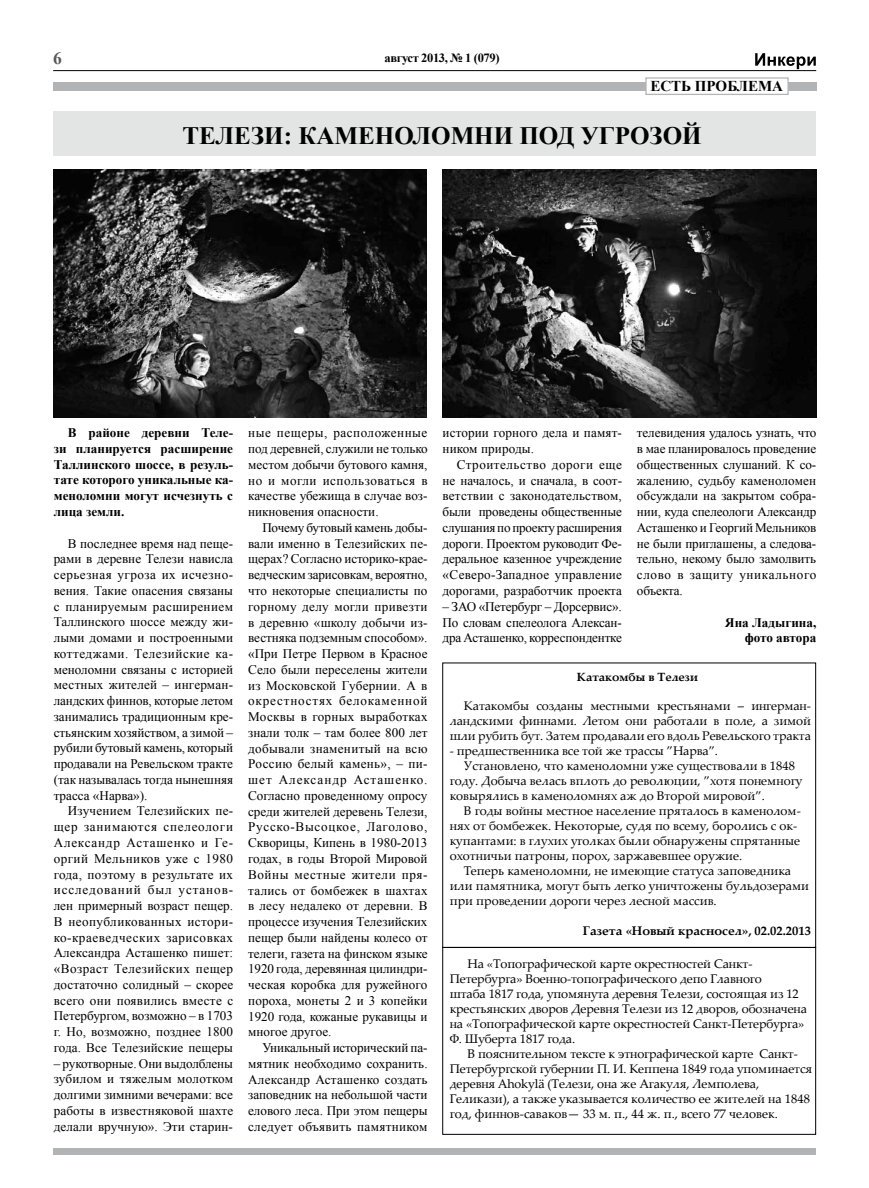
<style>
.page{position:relative;width:869px;height:1188px;background:#fff}
.page>*{position:absolute;margin:0;border:0;box-sizing:border-box;transform-origin:0 0}
.t1{font:700 25px "Times New Roman";color:#000}
.t2{font:700 17.5px "Times New Roman";color:#58585a}
.t3{font:700 15px "Times New Roman";color:#000}
.t4{font:13.12px/15.8px "Times New Roman";color:#000;text-align:justify}
.t5{font:700 13.12px/15.8px "Times New Roman";color:#000;text-align:justify}
.t6{font:12.5px/15px "Palatino Linotype";letter-spacing:-.01em;color:#000}
.t7{font:700 12.5px "Palatino Linotype";color:#000}
.t8{font:700 12.5px "Times New Roman";letter-spacing:-.03em;color:#000}
.t9{font:700 11.88px "Palatino Linotype";color:#000}
</style>
<div class="page">
<div style="left:53px;top:82px;width:762px;height:9px;background:#b1b3b4"></div>
<hr style="left:53px;top:70px;width:762px;height:1px;background:#000">
<svg style="left:755px;top:53px;width:60px;height:16px"></svg>
<div style="left:53px;top:1147px;width:762px;height:7px;background:#b1b3b4"></div>
<div style="left:54px;top:112px;width:761px;height:44px;background:#e3e4e4"></div>
<div style="left:645px;top:77px;width:143px;height:18px;background:#fff;border:1px solid #b3b4b6"></div>
<div style="left:442px;top:947px;width:373px;height:187px;border:1px solid #000"></div>
<img style="left:53px;top:169px;width:374px;height:248px">
<img style="left:442px;top:169px;width:373px;height:248px">
<h2 class="t2" style="left:53px;top:46px;width:10px">6</h2>
<p class="t8" style="left:384px;top:49px;width:116px">август 2013, № 1 (079)</p>
<p class="t3" style="left:650px;top:75px;width:134px">есть ПРОБЛЕМА</p>
<h1 class="t1" style="left:182px;top:118px;width:520px">Телези : каменоломни под угрозой</h1>
<p class="t5" style="left:54px;top:424px;width:181px;text-indent:14px">В районе деревни Теле&shy;зи планируется расширение Таллинского шоссе, в резуль&shy;тате которого уникальные ка&shy;меноломни могут исчезнуть с лица земли.</p>
<p class="t4" style="left:54px;top:535px;width:181px;text-indent:14px">В последнее время над пеще&shy;рами в деревне Телези нависла серьезная угроза их исчезно&shy;вения. Такие опасения связаны с планируемым расширением Таллинского шоссе между жи&shy;лыми домами и построенными коттеджами. Телезийские ка&shy;меноломни связаны с историей местных жителей – ингерман&shy;ландских финнов, которые летом занимались традиционным кре&shy;стьянским хозяйством, а зимой – рубили бутовый камень, который продавали на Ревельском тракте (так называлась тогда нынешняя трасса «Нарва»).</p>
<p class="t4" style="left:54px;top:802px;width:181px;text-indent:14px">Изучением Телезийских пе&shy;щер занимаются спелеологи Александр Асташенко и Ге&shy;оргий Мельников уже с 1980 года, поэтому в результате их исследований был установ&shy;лен примерный возраст пещер.<br>В неопубликованных истори&shy;ко-краеведческих зарисовках Александра Асташенко пишет: «Возраст Телезийских пещер достаточно солидный – скорее всего они появились вместе с Петербургом, возможно – в 1703 г. Но, возможно, позднее 1800 года. Все Телезийские пещеры</p>
<p class="t4" style="left:54px;top:1054px;width:181px">– рукотворные. Они выдолблены зубилом и тяжелым молотком долгими зимними вечерами: все работы в известняковой шахте делали вручную». Эти старин-</p>
<p class="t4" style="left:248px;top:425px;width:181px">ные пещеры, расположенные под деревней, служили не только местом добычи бутового камня, но и могли использоваться в качестве убежища в случае воз&shy;никновения опасности.</p>
<p class="t4" style="left:248px;top:519px;width:181px;text-indent:14px">Почему бутовый камень добы&shy;вали именно в Телезийских пе&shy;щерах? Согласно историко-крае&shy;ведческим зарисовкам, вероятно, что некоторые специалисты по горному делу могли привезти в деревню «школу добычи из&shy;вестняка подземным способом». «При Петре Первом в Красное Село были переселены жители из Московской Губернии. А в окрестностях белокаменной Москвы в горных выработках знали толк – там более 800 лет добывали знаменитый на всю Россию белый камень», – пи&shy;шет Александр Асташенко.<br>Согласно проведенному опросу среди жителей деревень Телези, Русско-Высоцкое, Лаголово, Скворицы, Кипень в 1980-2013 годах, в годы Второй Мировой Войны местные жители пря&shy;тались от бомбежек в шахтах в лесу недалеко от деревни. В процессе изучения Телезийских пещер были найдены колесо от телеги, газета на финском языке 1920 года, деревянная цилиндри&shy;ческая коробка для ружейного пороха, монеты 2 и 3 копейки 1920 года, кожаные рукавицы и многое другое.</p>
<p class="t4" style="left:248px;top:1039px;width:181px;text-indent:14px">Уникальный исторический па&shy;мятник необходимо сохранить.<br>Александр Асташенко создать заповедник на небольшой части елового леса. При этом пещеры следует объявить памятником</p>
<p class="t4" style="left:442px;top:425px;width:181px">истории горного дела и памят&shy;ником природы.</p>
<p class="t4" style="left:442px;top:456px;width:181px;text-indent:14px">Строительство дороги еще не началось, и сначала, в соот&shy;ветствии с законодательством, были проведены общественные слушания по проекту расширения дороги. Проектом руководит Фе&shy;деральное казенное учреждение «Северо-Западное управление дорогами, разработчик проекта</p>
<p class="t4" style="left:442px;top:598px;width:181px">– ЗАО «Петербург – Дорсервис».<br>По словам спелеолога Алексан&shy;дра Асташенко, корреспондентке</p>
<p class="t4" style="left:636px;top:425px;width:181px">телевидения удалось узнать, что в мае планировалось проведение общественных слушаний. К со&shy;жалению, судьбу каменоломен обсуждали на закрытом собра&shy;нии, куда спелеологи Александр Асташенко и Георгий Мельников не были приглашены, а следова&shy;тельно, некому было замолвить слово в защиту уникального объекта.</p>
<p class="t5" style="left:724px;top:613px;width:93px;text-align:right">Яна Ладыгина, фото автора</p>
<p class="t9" style="left:576px;top:668px;width:122px">Катакомбы в Телези</p>
<p class="t6" style="left:449px;top:697px;width:362px;text-align:justify;text-indent:14px">Катакомбы созданы местными крестьянами – ингерман&shy;ландскими финнами. Летом они работали в поле, а зимой шли рубить бут. Затем продавали его вдоль Ревельского тракта</p>
<p class="t6" style="left:449px;top:742px;width:269px">- предшественника все той же трассы ”Нарва”.</p>
<p class="t6" style="left:463px;top:757px;width:332px">Установлено, что каменоломни уже существовали в 1848</p>
<p class="t6" style="left:449px;top:772px;width:354px">году. Добыча велась вплоть до революции, ”хотя понемногу</p>
<p class="t6" style="left:449px;top:787px;width:316px">ковырялись в каменоломнях аж до Второй мировой”.</p>
<p class="t6" style="left:463px;top:802px;width:338px">В годы войны местное население пряталось в каменолом-</p>
<p class="t6" style="left:449px;top:817px;width:349px">нях от бомбежек. Некоторые, судя по всему, боролись с ок-</p>
<p class="t6" style="left:449px;top:832px;width:352px">купантами: в глухих уголках были обнаружены спрятанные</p>
<p class="t6" style="left:449px;top:847px;width:294px">охотничьи патроны, порох, заржавевшее оружие.</p>
<p class="t6" style="left:463px;top:862px;width:328px">Теперь каменоломни, не имеющие статуса заповедника</p>
<p class="t6" style="left:449px;top:877px;width:361px">или памятника, могут быть легко уничтожены бульдозерами</p>
<p class="t6" style="left:449px;top:892px;width:268px">при проведении дороги через лесной массив.</p>
<p class="t7" style="left:582px;top:921px;width:229px">Газета «Новый красносел», 02.02.2013</p>
<p class="t6" style="left:449px;top:955px;width:358px;text-indent:18px">На «Топографической карте окрестностей Санкт-Петербурга» Военно-топографического депо Главного<br>штаба 1817 года, упомянута деревня Телези, состоящая из 12 крестьянских дворов Деревня Телези из 12 дворов, обозначена на «Топографической карте окрестностей Санкт-Петербурга» Ф. Шуберта 1817 года.</p>
<p class="t6" style="left:449px;top:1045px;width:364px;text-indent:18px">В пояснительном тексте к этнографической карте Санкт-Петербургской губернии П. И. Кеппена 1849 года упоминается деревня Ahokylä (Телези, она же Агакуля, Лемполева, Геликази), а также указывается количество ее жителей на 1848 год, финнов-саваков— 33 м. п., 44 ж. п., всего 77 человек.</p>
</div>
